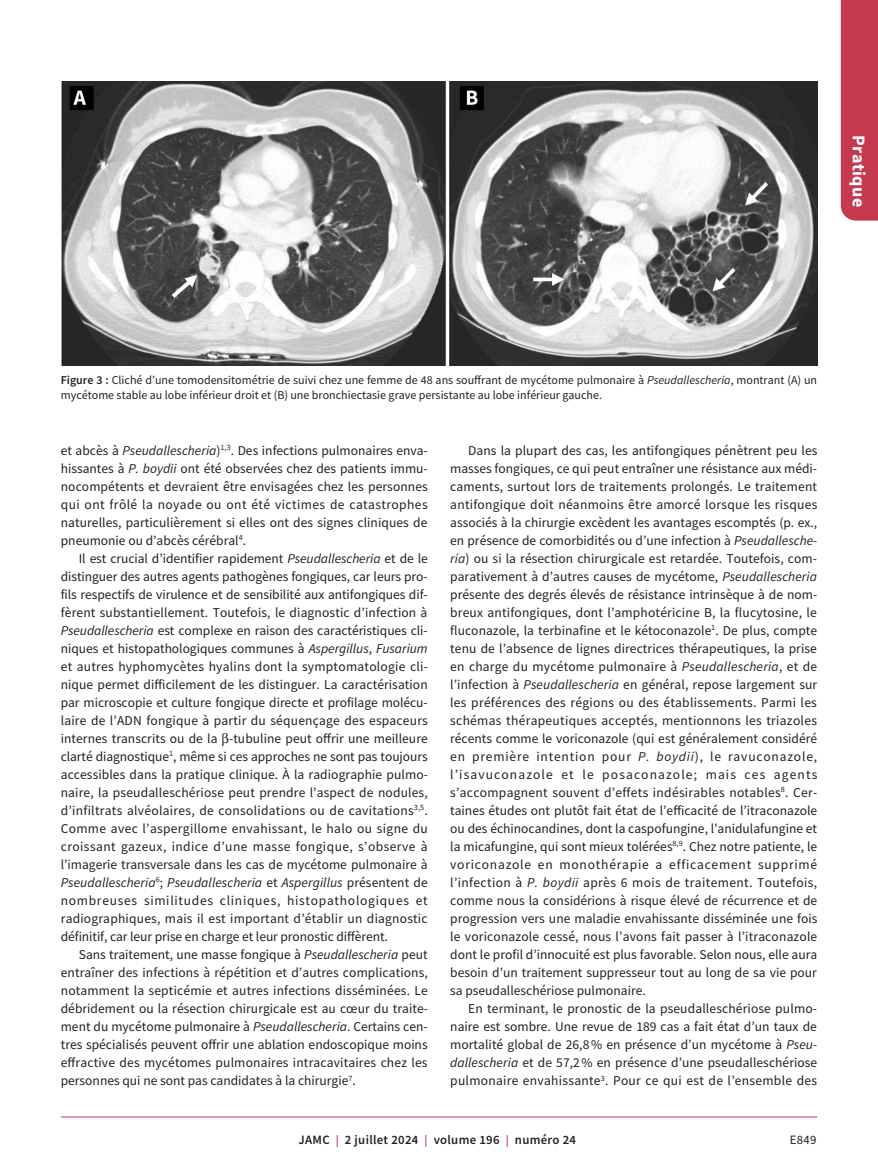
<style>
.page{position:relative;width:878px;height:1175px;background:#fff}
.page>*{position:absolute;margin:0;border:0;box-sizing:border-box;transform-origin:0 0}
.t1{font:700 18px "Source Sans Pro";letter-spacing:.025em;color:#fff}
.t2{font:13.5px/18px "Source Sans Pro";color:#231f20;text-align:justify}
.t3{font:600 12.75px "Source Sans Pro";letter-spacing:.025em;color:#231f20}
.t4{font:12.75px "Source Sans Pro";color:#231f20}
.t5{font:12px/15px "Source Sans Pro";color:#231f20}
.s1{font-weight:600}
.s2{font-style:italic}
.s3{font-size:12px;color:#c5384e}
</style>
<div class="page">
<div style="left:840px;top:0;width:38px;height:220px;background:#c5384e"></div>
<hr style="left:61px;top:1116px;width:756px;height:1px;background:#c5384e">
<img style="left:61px;top:81px;width:756px;height:285px">
<h1 class="t1" style="left:871px;top:135px;width:74px;rotate:90deg">Pratique</h1>
<p class="t5" style="left:61px;top:372px;width:757px"><span class="s1">Figure 3 :</span> Cliché d’une tomodensitométrie de suivi chez une femme de 48 ans souffrant de mycétome pulmonaire à <span class="s2">Pseudallescheria</span>, montrant (A) un mycétome stable au lobe inférieur droit et (B) une bronchiectasie grave persistante au lobe inférieur gauche.</p>
<p class="t2" style="left:61px;top:441px;width:368px">et abcès à <span class="s2">Pseudallescheria</span>)<sup>1,3</sup>. Des infections pulmonaires enva&shy;hissantes à <span class="s2">P. boydii</span> ont été observées chez des patients immu&shy;nocompétents et devraient être envisagées chez les personnes qui ont frôlé la noyade ou ont été victimes de catastrophes naturelles, particulièrement si elles ont des signes cliniques de pneumonie ou d’abcès cérébral<sup>4</sup>.</p>
<p class="t2" style="left:61px;top:549px;width:369px;text-indent:18px">Il est crucial d’identifier rapidement <span class="s2">Pseudallescheria</span> et de le distinguer des autres agents pathogènes fongiques, car leurs pro&shy;fils respectifs de virulence et de sensibilité aux antifongiques dif&shy;fèrent substantiellement. Toutefois, le diagnostic d’infection à <span class="s2">Pseudallescheria</span> est complexe en raison des caractéristiques cli&shy;niques et histopathologiques communes à <span class="s2">Aspergillus</span>, <span class="s2">Fusarium </span>et autres hyphomycètes hyalins dont la symptomatologie cli&shy;nique permet difficilement de les distinguer. La caractérisation par microscopie et culture fongique directe et profilage molécu&shy;laire de l’ADN fongique à partir du séquençage des espaceurs internes transcrits ou de la -tubuline peut offrir une meilleure clarté diagnostique<sup>1</sup>, même si ces approches ne sont pas toujours accessibles dans la pratique clinique. À la radiographie pulmo&shy;naire, la pseudalleschériose peut prendre l’aspect de nodules, d’infiltrats alvéolaires, de consolidations ou de cavitations<sup>3,5</sup>.<br>Comme avec l’aspergillome envahissant, le halo ou signe du croissant gazeux, indice d’une masse fongique, s’observe à l’imagerie transversale dans les cas de mycétome pulmonaire à <span class="s2">Pseudallescheria</span><sup>6</sup>; <span class="s2">Pseudallescheria</span> et <span class="s2">Aspergillus</span> présentent de nombreuses similitudes cliniques, histopathologiques et radiographiques, mais il est important d’établir un diagnostic définitif, car leur prise en charge et leur pronostic diffèrent.</p>
<p class="t2" style="left:61px;top:945px;width:369px;text-indent:18px">Sans traitement, une masse fongique à <span class="s2">Pseudallescheria</span> peut entraîner des infections à répétition et d’autres complications, notamment la septicémie et autres infections disséminées. Le débridement ou la résection chirurgicale est au cœur du traite&shy;ment du mycétome pulmonaire à <span class="s2">Pseudallescheria</span>. Certains cen&shy;tres spécialisés peuvent offrir une ablation endoscopique moins effractive des mycétomes pulmonaires intracavitaires chez les personnes qui ne sont pas candidates à la chirurgie<sup>7</sup>.</p>
<p class="t2" style="left:450px;top:441px;width:369px;text-indent:18px">Dans la plupart des cas, les antifongiques pénètrent peu les masses fongiques, ce qui peut entraîner une résistance aux médi&shy;caments, surtout lors de traitements prolongés. Le traitement antifongique doit néanmoins être amorcé lorsque les risques associés à la chirurgie excèdent les avantages escomptés (p. ex., en présence de comorbidités ou d’une infection à <span class="s2">Pseudallesche&shy;ria</span>) ou si la résection chirurgicale est retardée. Toutefois, com&shy;parativement à d’autres causes de mycétome, <span class="s2">Pseudallescheria </span>présente des degrés élevés de résistance intrinsèque à de nom&shy;breux antifongiques, dont l’amphotéricine B, la flucytosine, le fluconazole, la terbinafine et le kétoconazole<sup>1</sup>. De plus, compte tenu de l’absence de lignes directrices thérapeutiques, la prise en charge du mycétome pulmonaire à <span class="s2">Pseudallescheria</span>, et de l’infection à <span class="s2">Pseudallescheria</span> en général, repose largement sur les préférences des régions ou des établissements. Parmi les schémas thérapeutiques acceptés, mentionnons les triazoles récents comme le voriconazole (qui est généralement considéré en première intention pour <span class="s2">P. boydii</span>), le ravuconazole, l’isavuconazole et le posaconazole; mais ces agents s’accompagnent souvent d’effets indésirables notables<sup>8</sup>. Cer&shy;taines études ont plutôt fait état de l’efficacité de l’itraconazole ou des échinocandines, dont la caspofungine, l’anidulafungine et la micafungine, qui sont mieux tolérées<sup>8,9</sup>. Chez notre patiente, le voriconazole en monothérapie a efficacement supprimé l’infection à <span class="s2">P. boydii</span> après 6 mois de traitement. Toutefois, comme nous la considérions à risque élevé de récurrence et de progression vers une maladie envahissante disséminée une fois le voriconazole cessé, nous l’avons fait passer à l’itraconazole dont le profil d’innocuité est plus favorable. Selon nous, elle aura besoin d’un traitement suppresseur tout au long de sa vie pour sa pseudalleschériose pulmonaire.</p>
<p class="t2" style="left:450px;top:999px;width:368px;text-indent:18px">En terminant, le pronostic de la pseudalleschériose pulmo&shy;naire est sombre. Une revue de 189 cas a fait état d’un taux de mortalité global de 26,8% en présence d’un mycétome à <span class="s2">Pseu&shy;dallescheria</span> et de 57,2% en présence d’une pseudalleschériose pulmonaire envahissante<sup>3</sup>. Pour ce qui est de l’ensemble des</p>
<p class="t3" style="left:298px;top:1131px;width:279px">JAMC <span class="s3">|</span> 2 juillet 2024 <span class="s3">|</span> volume 196 <span class="s3">|</span> numéro 24</p>
<p class="t4" style="left:789px;top:1132px;width:28px">E849</p>
</div>
